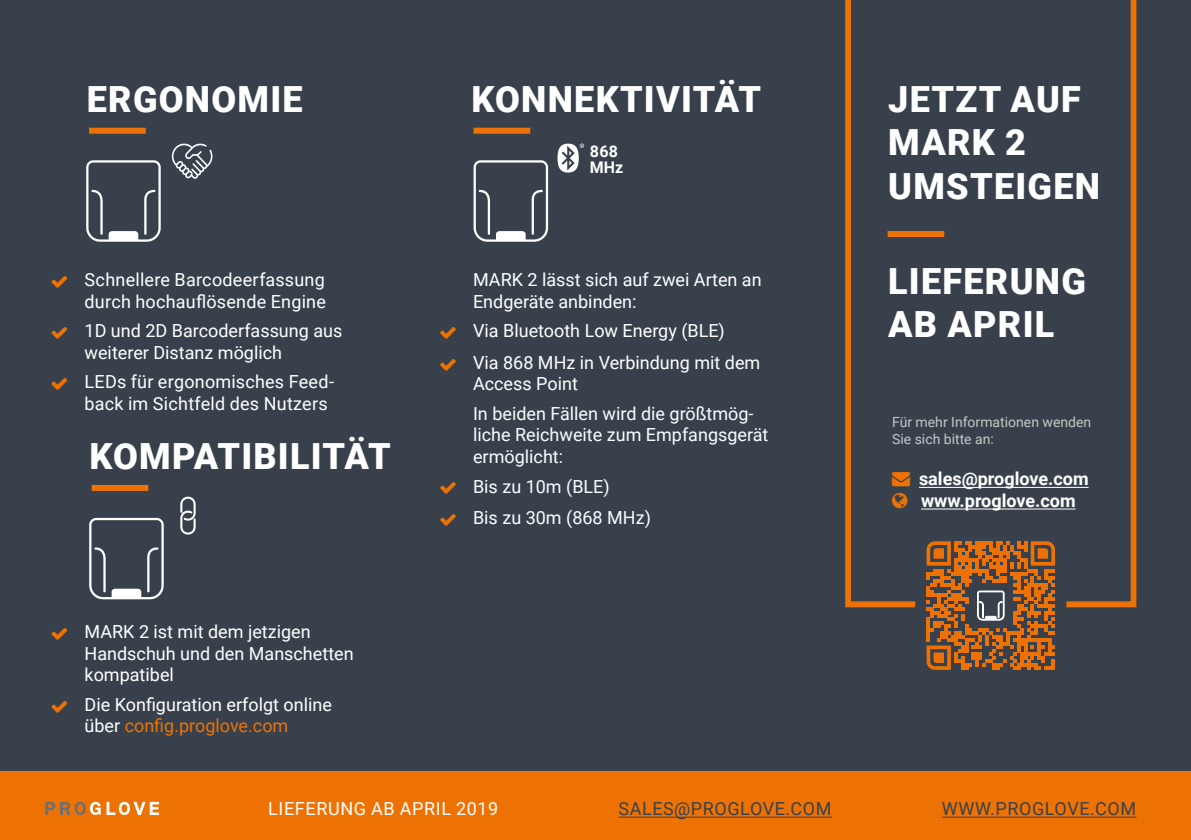
<style>
.page{position:relative;width:1191px;height:840px;background:#fff}
.page>*{position:absolute;margin:0;border:0;box-sizing:border-box;transform-origin:0 0}
.t1{font:900 36px/43.2px "Roboto";letter-spacing:.035em;color:#fff}
.t2{font:18px/21.6px "Roboto";color:#fff}
.t3{font:18px/21.6px "Roboto";color:#fafdff}
.t4{font:700 18px/21.6px "Roboto";color:#fff}
.t5{font:18px "Roboto";letter-spacing:.035em;color:#38414b}
.t6{font:18px "Roboto";letter-spacing:.035em;color:#fff}
.t7{font:700 16px/16px "Roboto";letter-spacing:.01em;color:#fff}
.t8{font:14px/16.8px "Roboto";color:#c6c6c6}
.s1{color:#ee7203}
</style>
<div class="page">
<div style="left:0;top:0;width:1191px;height:788px;background:#38414b"></div>
<svg style="left:845px;top:0;width:292px;height:608px"></svg>
<div style="left:887px;top:231px;width:57px;height:6px;background:#ee7203"></div>
<hr style="left:919px;top:486px;width:169px;height:1px;background:#fff">
<hr style="left:921px;top:508px;width:154px;height:1px;background:#fff">
<div style="left:0;top:771px;width:1191px;height:68px;background:#ee7203"></div>
<div style="left:89px;top:128px;width:57px;height:6px;background:#ee7203"></div>
<div style="left:473px;top:128px;width:57px;height:6px;background:#ee7203"></div>
<svg style="left:473px;top:160px;width:75px;height:81px"></svg>
<svg style="left:86px;top:160px;width:75px;height:81px"></svg>
<svg style="left:557px;top:143px;width:27px;height:29px"></svg>
<svg style="left:172px;top:143px;width:41px;height:36px"></svg>
<hr style="left:618px;top:816px;width:214px;height:1px;background:#38414b">
<hr style="left:942px;top:816px;width:194px;height:1px;background:#38414b">
<svg style="left:45px;top:801px;width:114px;height:13px"></svg>
<div style="left:92px;top:484px;width:56px;height:6px;background:#ee7203"></div>
<svg style="left:89px;top:517px;width:75px;height:82px"></svg>
<svg style="left:180px;top:496px;width:16px;height:38px"></svg>
<svg style="left:926px;top:541px;width:129px;height:128px"></svg>
<svg style="left:892px;top:492px;width:15px;height:16px"></svg>
<h1 class="t1" style="left:87px;top:76px;width:217px">ERGONOMIE</h1>
<h1 class="t1" style="left:471px;top:76px;width:291px">KONNEKTIVITÄT</h1>
<p class="t7" style="left:590px;top:142px;width:35px">868<br>MHz</p>
<p class="t2" style="left:85px;top:268px;width:243px">Schnellere Barcodeerfassung durch hochauflösende Engine</p>
<p class="t2" style="left:85px;top:319px;width:259px">1D und 2D Barcoderfassung aus weiterer Distanz möglich</p>
<p class="t2" style="left:85px;top:370px;width:251px">LEDs für ergonomisches Feed&shy;back im Sichtfeld des Nutzers</p>
<h1 class="t1" style="left:89px;top:433px;width:303px">KOMPATIBILITÄT</h1>
<p class="t2" style="left:85px;top:619px;width:271px">MARK 2 ist mit dem jetzigen<br>Handschuh und den Manschetten kompatibel</p>
<p class="t2" style="left:85px;top:692px;width:249px">Die Konfiguration erfolgt online über <span class="s1">config.proglove.com</span></p>
<p class="t2" style="left:473px;top:268px;width:290px">MARK 2 lässt sich auf zwei Arten an<br>Endgeräte anbinden:</p>
<p class="t2" style="left:473px;top:314px;width:289px;line-height:31.4px">Via Bluetooth Low Energy (BLE)<br>Via 868 MHz in Verbindung mit dem</p>
<p class="t2" style="left:473px;top:372px;width:106px">Access Point</p>
<p class="t3" style="left:473px;top:401px;width:297px">In beiden Fällen wird die größtmög&shy;liche Reichweite zum Empfangsgerät ermöglicht:</p>
<p class="t3" style="left:473px;top:469px;width:179px;line-height:31.4px">Bis zu 10m (BLE)<br>Bis zu 30m (868 MHz)</p>
<h1 class="t1" style="left:888px;top:76px;width:213px">JETZT AUF<br>MARK 2<br>UMSTEIGEN</h1>
<h1 class="t1" style="left:888px;top:258px;width:199px">LIEFERUNG<br>AB APRIL</h1>
<p class="t8" style="left:892px;top:413px;width:201px">Für mehr Informationen wenden<br>Sie sich bitte an:</p>
<p class="t4" style="left:921px;top:467px;width:169px;text-indent:-29px"><span class="s1">→</span> sales@proglove.com www.proglove.com</p>
<p class="t6" style="left:268px;top:795px;width:232px">LIEFERUNG AB APRIL 2019</p>
<p class="t5" style="left:618px;top:795px;width:214px">SALES@PROGLOVE.COM</p>
<p class="t5" style="left:942px;top:795px;width:196px">WWW.PROGLOVE.COM</p>
</div>
